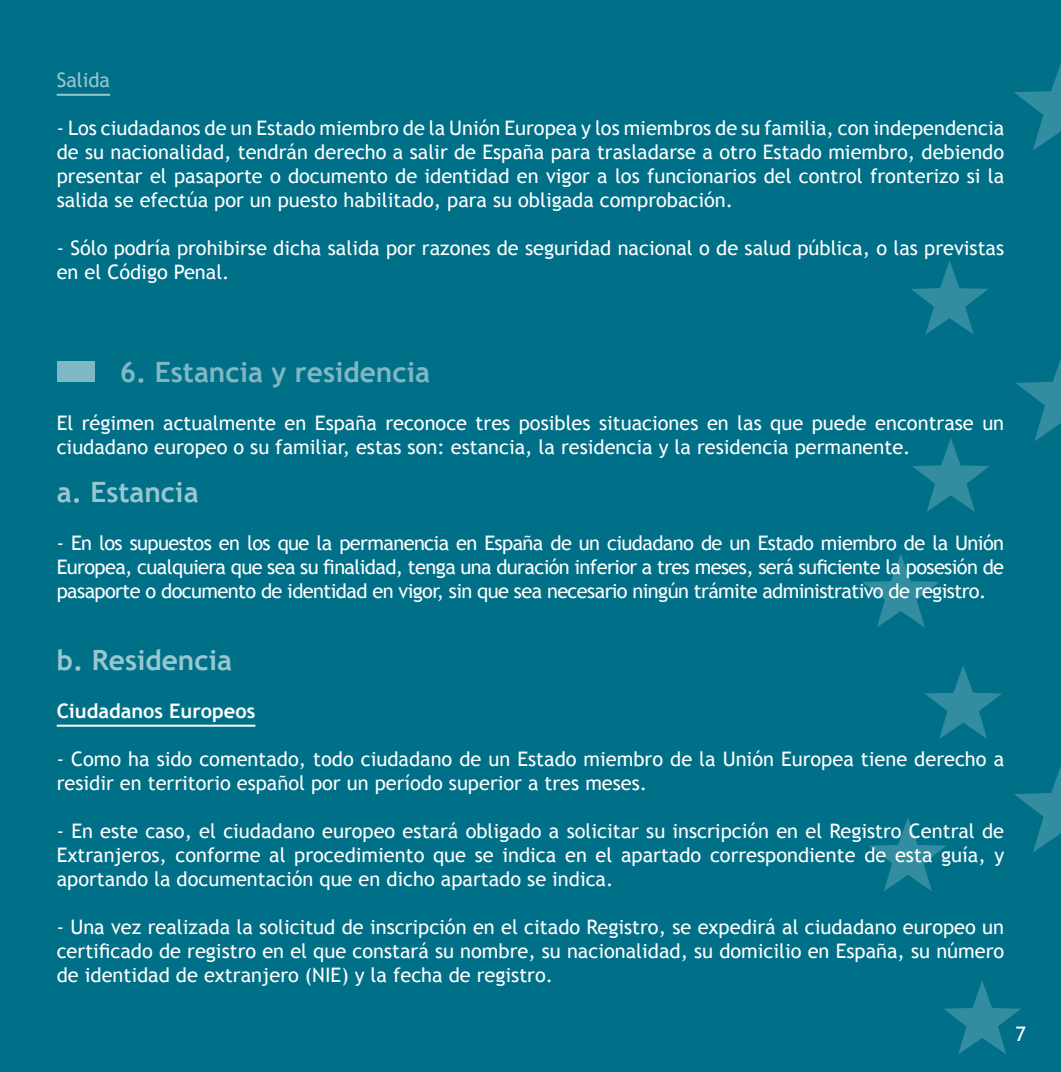
<style>
.page{position:relative;width:1061px;height:1072px;background:#fff}
.page>*{position:absolute;margin:0;border:0;box-sizing:border-box;transform-origin:0 0}
.t1{font:700 28px "Trebuchet MS";color:#99c6cf}
.t2{font:700 28px "Trebuchet MS";color:#80b7c4}
.t3{font:20px/24px "Trebuchet MS";color:#fff;text-align:justify}
.t4{font:700 20px "Trebuchet MS";color:#fff}
.t5{font:20px "Trebuchet MS";color:#99c6cf}
</style>
<div class="page">
<div style="left:0;top:0;width:1060px;height:1071px;background:#007088"></div>
<svg style="left:1014px;top:66px;width:46px;height:84px"></svg>
<svg style="left:1016px;top:362px;width:44px;height:79px"></svg>
<svg style="left:1014px;top:769px;width:46px;height:83px"></svg>
<svg style="left:944px;top:981px;width:76px;height:73px"></svg>
<svg style="left:925px;top:665px;width:76px;height:74px"></svg>
<svg style="left:869px;top:818px;width:77px;height:73px"></svg>
<svg style="left:862px;top:554px;width:77px;height:73px"></svg>
<svg style="left:912px;top:438px;width:77px;height:74px"></svg>
<svg style="left:911px;top:261px;width:77px;height:73px"></svg>
<hr style="left:57px;top:94px;width:53px;height:2px;background:#99c6cf">
<hr style="left:57px;top:724px;width:198px;height:2px;background:#fff">
<div style="left:57px;top:361px;width:37px;height:20px;background:#80b7c4"></div>
<p class="t5" style="left:57px;top:68px;width:55px">Salida</p>
<p class="t3" style="left:57px;top:116px;width:948px">- Los ciudadanos de un Estado miembro de la Unión Europea y los miembros de su familia, con independencia de su nacionalidad, tendrán derecho a salir de España para trasladarse a otro Estado miembro, debiendo presentar el pasaporte o documento de identidad en vigor a los funcionarios del control fronterizo si la salida se efectúa por un puesto habilitado, para su obligada comprobación.</p>
<p class="t3" style="left:57px;top:236px;width:948px">- Sólo podría prohibirse dicha salida por razones de seguridad nacional o de salud pública, o las previstas en el Código Penal.</p>
<h1 class="t2" style="left:120px;top:354px;width:312px">6. Estancia y residencia</h1>
<p class="t3" style="left:57px;top:411px;width:948px">El régimen actualmente en España reconoce tres posibles situaciones en las que puede encontrase un ciudadano europeo o su familiar, estas son: estancia, la residencia y la residencia permanente.</p>
<h1 class="t1" style="left:57px;top:474px;width:143px">a. Estancia</h1>
<p class="t3" style="left:57px;top:531px;width:948px">- En los supuestos en los que la permanencia en España de un ciudadano de un Estado miembro de la Unión Europea, cualquiera que sea su finalidad, tenga una duración inferior a tres meses, será suficiente la posesión de pasaporte o documento de identidad en vigor, sin que sea necesario ningún trámite administrativo de registro.</p>
<h1 class="t1" style="left:57px;top:642px;width:177px">b. Residencia</h1>
<p class="t4" style="left:57px;top:698px;width:200px">Ciudadanos Europeos</p>
<p class="t3" style="left:57px;top:747px;width:948px">- Como ha sido comentado, todo ciudadano de un Estado miembro de la Unión Europea tiene derecho a residir en territorio español por un período superior a tres meses.</p>
<p class="t3" style="left:57px;top:819px;width:948px">- En este caso, el ciudadano europeo estará obligado a solicitar su inscripción en el Registro Central de Extranjeros, conforme al procedimiento que se indica en el apartado correspondiente de esta guía, y aportando la documentación que en dicho apartado se indica.</p>
<p class="t3" style="left:57px;top:915px;width:948px">- Una vez realizada la solicitud de inscripción en el citado Registro, se expedirá al ciudadano europeo un certificado de registro en el que constará su nombre, su nacionalidad, su domicilio en España, su número de identidad de extranjero (NIE) y la fecha de registro.</p>
<p class="t3" style="left:1015px;top:1022px;width:12px">7</p>
</div>
